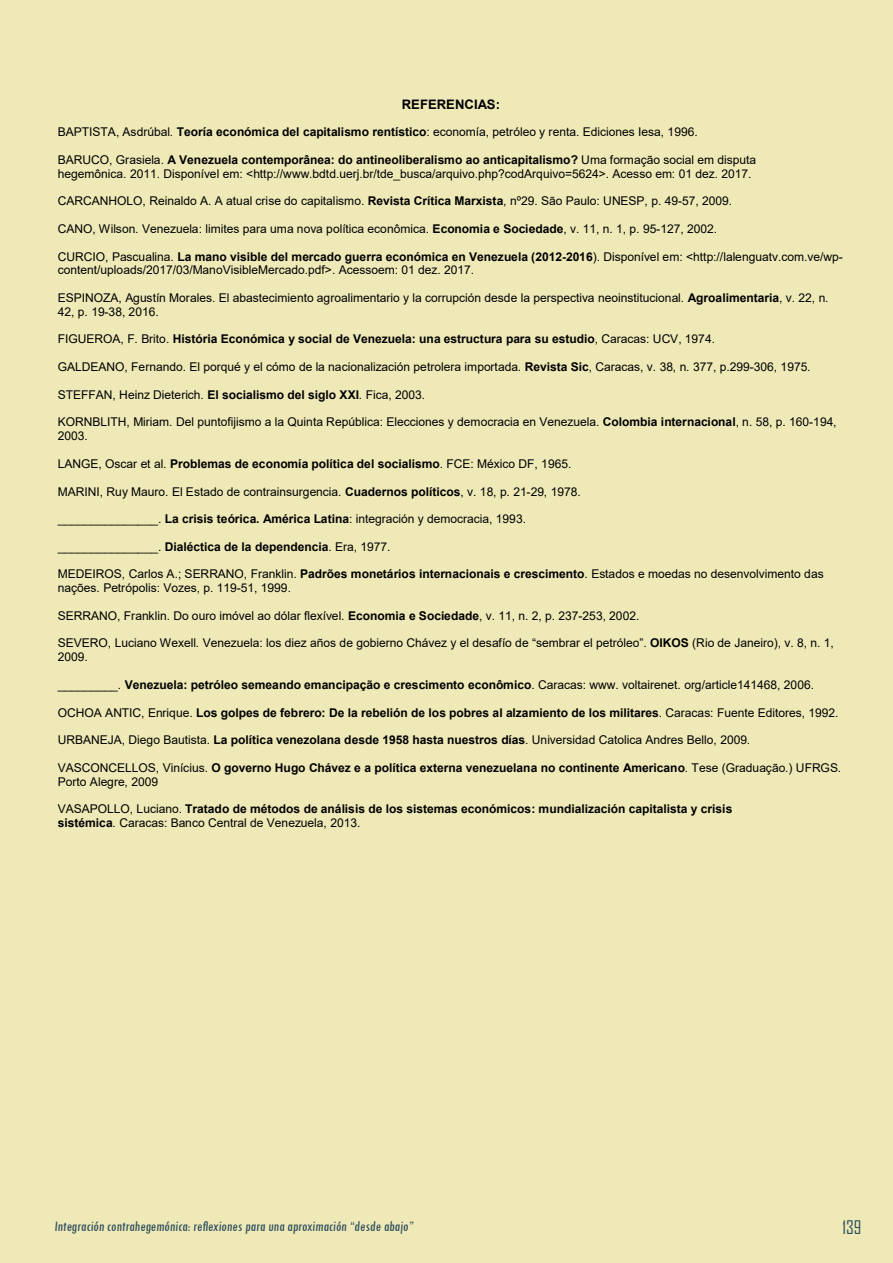
<style>
.page{position:relative;width:893px;height:1263px;background:#eee9b7}
.page>*{position:absolute;margin:0;border:0;box-sizing:border-box;transform-origin:0 0}
.t1{font:18px "Agency FB";color:#2f4f5d}
.t2{font:condensed 15px "Tw Cen";color:#2f4f5d}
.t3{font:13.05px "Arial";color:#000}
.t4{font:12px/13.8px "Arial";color:#000}
</style>
<div class="page">
<p class="t3" style="left:402px;top:95px;width:100px">REFERENCIAS:</p>
<p class="t4" style="left:58px;top:125px;width:641px">BAPTISTA, Asdrúbal. Teoría económica del capitalismo rentístico: economía, petróleo y renta. Ediciones Iesa, 1996.</p>
<p class="t4" style="left:58px;top:153px;width:700px">BARUCO, Grasiela. A Venezuela contemporânea: do antineoliberalismo ao anticapitalismo? Uma formação social em disputa hegemônica. 2011. Disponível em: &lt;http://www.bdtd.uerj.br/tde_busca/arquivo.php?codArquivo=5624&gt;. Acesso em: 01 dez. 2017.</p>
<p class="t4" style="left:58px;top:194px;width:676px">CARCANHOLO, Reinaldo A. A atual crise do capitalismo. Revista Crítica Marxista, nº29. São Paulo: UNESP, p. 49-57, 2009.</p>
<p class="t4" style="left:58px;top:222px;width:661px">CANO, Wilson. Venezuela: limites para uma nova política econômica. Economia e Sociedade, v. 11, n. 1, p. 95-127, 2002.</p>
<p class="t4" style="left:58px;top:249px;width:786px">CURCIO, Pascualina. La mano visible del mercado guerra económica en Venezuela (2012-2016). Disponível em: &lt;http://lalenguatv.com.ve/wp&shy;content/uploads/2017/03/ManoVisibleMercado.pdf&gt;. Acessoem: 01 dez. 2017.</p>
<p class="t4" style="left:58px;top:291px;width:772px">ESPINOZA, Agustín Morales. El abastecimiento agroalimentario y la corrupción desde la perspectiva neoinstitucional. Agroalimentaria, v. 22, n.<br>42, p. 19-38, 2016.</p>
<p class="t4" style="left:58px;top:332px;width:659px">FIGUEROA, F. Brito. História Económica y social de Venezuela: una estructura para su estudio, Caracas: UCV, 1974.</p>
<p class="t4" style="left:58px;top:360px;width:754px">GALDEANO, Fernando. El porqué y el cómo de la nacionalización petrolera importada. Revista Sic, Caracas, v. 38, n. 377, p.299-306, 1975.</p>
<p class="t4" style="left:58px;top:388px;width:369px">STEFFAN, Heinz Dieterich. El socialismo del siglo XXI. Fica, 2003.</p>
<p class="t4" style="left:58px;top:415px;width:780px">KORNBLITH, Miriam. Del puntofijismo a la Quinta República: Elecciones y democracia en Venezuela. Colombia internacional, n. 58, p. 160-194,<br>2003.</p>
<p class="t4" style="left:58px;top:457px;width:515px">LANGE, Oscar et al. Problemas de economía política del socialismo. FCE: México DF, 1965.</p>
<p class="t4" style="left:58px;top:484px;width:524px">MARINI, Ruy Mauro. El Estado de contrainsurgencia. Cuadernos políticos, v. 18, p. 21-29, 1978.</p>
<p class="t4" style="left:58px;top:512px;width:470px">_______________. La crisis teórica. América Latina: integración y democracia, 1993.</p>
<p class="t4" style="left:58px;top:539px;width:334px">_______________. Dialéctica de la dependencia. Era, 1977.</p>
<p class="t4" style="left:58px;top:567px;width:767px">MEDEIROS, Carlos A.; SERRANO, Franklin. Padrões monetários internacionais e crescimento. Estados e moedas no desenvolvimento das nações. Petrópolis: Vozes, p. 119-51, 1999.</p>
<p class="t4" style="left:58px;top:609px;width:583px">SERRANO, Franklin. Do ouro imóvel ao dólar flexível. Economia e Sociedade, v. 11, n. 2, p. 237-253, 2002.</p>
<p class="t4" style="left:58px;top:636px;width:778px">SEVERO, Luciano Wexell. Venezuela: los diez años de gobierno Chávez y el desafío de “sembrar el petróleo”. OIKOS (Rio de Janeiro), v. 8, n. 1,<br>2009.</p>
<p class="t4" style="left:58px;top:678px;width:758px">_________. Venezuela: petróleo semeando emancipação e crescimento econômico. Caracas: www. voltairenet. org/article141468, 2006.</p>
<p class="t4" style="left:58px;top:705px;width:782px">OCHOA ANTIC, Enrique. Los golpes de febrero: De la rebelión de los pobres al alzamiento de los militares. Caracas: Fuente Editores, 1992.</p>
<p class="t4" style="left:58px;top:733px;width:694px">URBANEJA, Diego Bautista. La política venezolana desde 1958 hasta nuestros días. Universidad Catolica Andres Bello, 2009.</p>
<p class="t4" style="left:58px;top:761px;width:785px">VASCONCELLOS, Vinícius. O governo Hugo Chávez e a política externa venezuelana no continente Americano. Tese (Graduação.) UFRGS.<br>Porto Alegre, 2009</p>
<p class="t4" style="left:58px;top:802px;width:676px">VASAPOLLO, Luciano. Tratado de métodos de análisis de los sistemas económicos: mundialización capitalista y crisis sistémica. Caracas: Banco Central de Venezuela, 2013.</p>
<p class="t2" style="left:54px;top:1217px;width:362px">Integración contrahegemónica: reflexiones para una aproximación “desde abajo”</p>
<h1 class="t1" style="left:842px;top:1217px;width:20px">139</h1>
</div>
